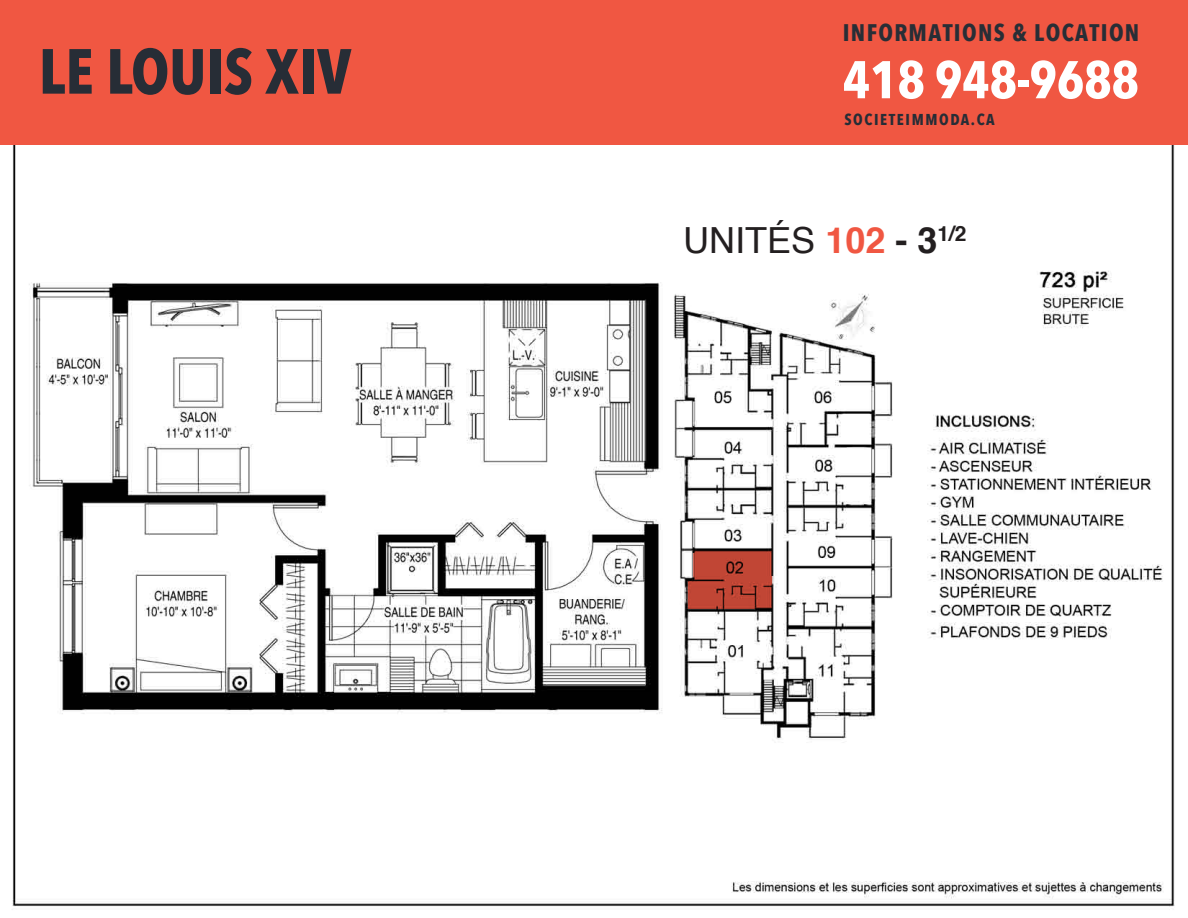
<style>
.page{position:relative;width:1188px;height:918px;background:#fff}
.page>*{position:absolute;margin:0;border:0;box-sizing:border-box;transform-origin:0 0}
.t1{font:700 63px "Avenir Next Condensed";color:#272d36}
.t2{font:700 52.5px "Avenir Next Condensed";letter-spacing:-.005em;color:#fff}
.t3{font:36px "Helvetica";color:#231f20}
.t4{font:700 24px "Avenir Next Condensed";letter-spacing:.055em;color:#282e36}
.t5{font:700 15.75px "Avenir Next Condensed";letter-spacing:.1em;color:#272d36}
.s1{font-style:inherit}
.s2{font-weight:700;color:#f05742}
.s3{font-weight:700}
</style>
<div class="page">
<img style="left:0;top:144px;width:1188px;height:766px">
<div style="left:0;top:0;width:1188px;height:144px;background:#f05742"></div>
<div style="left:665px;top:203px;width:502px;height:65px;background:#fff"></div>
<svg style="left:688px;top:550px;width:84px;height:59px;background:#b24435"></svg>
<h1 class="t1" style="left:39px;top:33px;width:314px">LE LOUIS XIV</h1>
<p class="t4" style="left:843px;top:18px;width:298px">INFORMATIONS &amp; LOCATION</p>
<h2 class="t2" style="left:843px;top:48px;width:298px"><span class="s1">418</span> 948-9688</h2>
<p class="t5" style="left:844px;top:110px;width:152px">SOCIETEIMMODA.CA</p>
<h3 class="t3" style="left:683px;top:212px;width:285px">UNITÉS <span class="s2">102</span> <span class="s3">- 3</span><sup>1/2</sup></h3>
</div>
